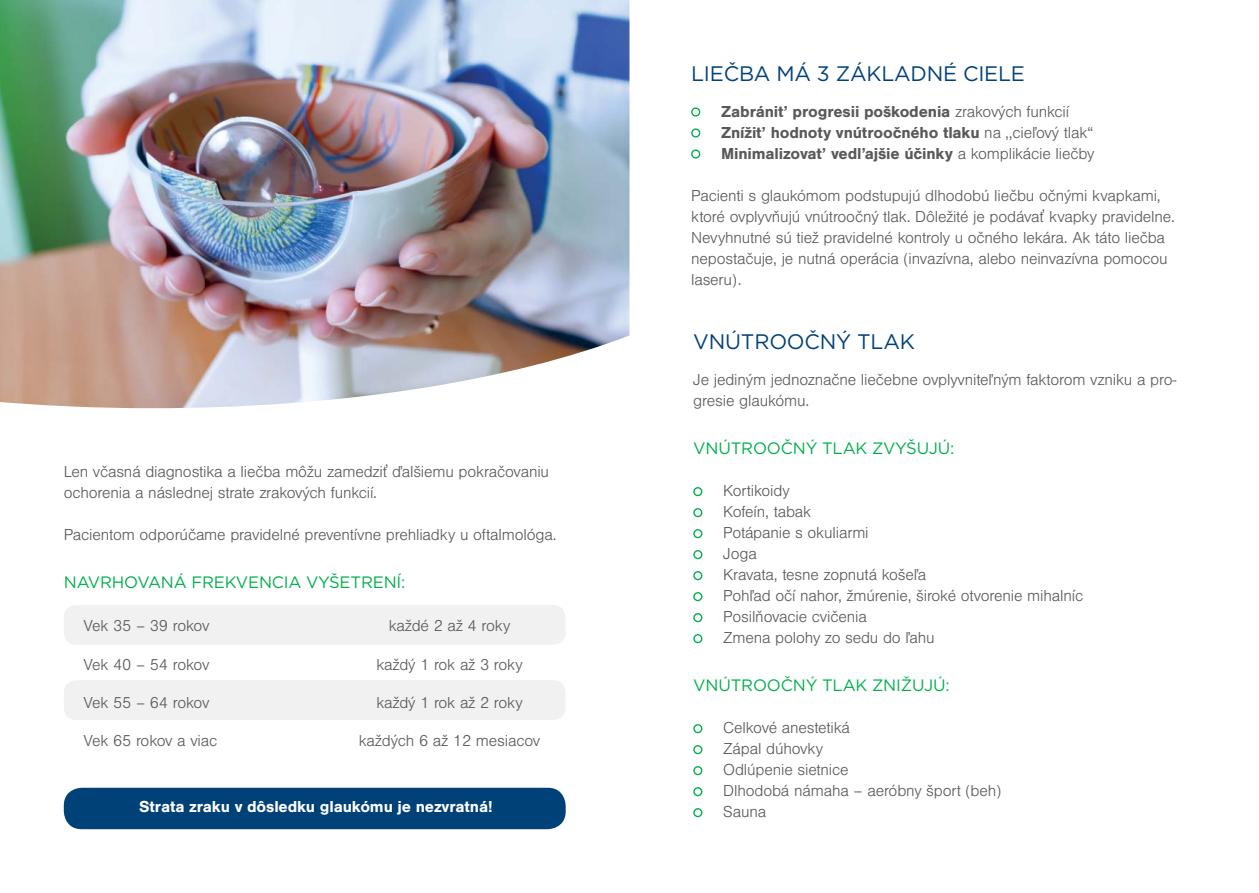
<style>
.page{position:relative;width:1259px;height:893px;background:#fff}
.page>*{position:absolute;margin:0;border:0;box-sizing:border-box;transform-origin:0 0}
.t1{font:21px "Gotham";letter-spacing:-.01em;color:#004178}
.t2{font:300 16.5px/21px "Nimbus San";letter-spacing:-.01em;color:#58595b}
.t3{font:700 16.5px/21px "Nimbus San";letter-spacing:-.01em;color:#58595b}
.t4{font:16.5px "Gotham";letter-spacing:-.01em;color:#00ae4d}
.t5{font:700 16.5px "Nimbus San";letter-spacing:-.01em;color:#fff}
.s1{font-weight:300}
</style>
<div class="page">
<div style="left:64px;top:605px;width:502px;height:40px;background:#f1f1f2;border-radius:13px"></div>
<div style="left:64px;top:680px;width:502px;height:40px;background:#f1f1f2;border-radius:13px"></div>
<img style="left:0;top:0;width:629px;height:408px">
<div style="left:64px;top:788px;width:502px;height:41px;background:#004178;border-radius:18px"></div>
<div style="left:691px;top:107px;width:9px;height:10px;border:1px solid #00ae4d;border-radius:50%"></div>
<div style="left:691px;top:128px;width:9px;height:10px;border:1px solid #00ae4d;border-radius:50%"></div>
<div style="left:691px;top:149px;width:9px;height:10px;border:1px solid #00ae4d;border-radius:50%"></div>
<div style="left:693px;top:487px;width:9px;height:9px;border:1px solid #00ae4d;border-radius:50%"></div>
<div style="left:693px;top:508px;width:9px;height:9px;border:1px solid #00ae4d;border-radius:50%"></div>
<div style="left:693px;top:529px;width:9px;height:9px;border:1px solid #00ae4d;border-radius:50%"></div>
<div style="left:693px;top:550px;width:9px;height:9px;border:1px solid #00ae4d;border-radius:50%"></div>
<div style="left:693px;top:571px;width:9px;height:9px;border:1px solid #00ae4d;border-radius:50%"></div>
<div style="left:693px;top:592px;width:9px;height:9px;border:1px solid #00ae4d;border-radius:50%"></div>
<div style="left:693px;top:613px;width:9px;height:9px;border:1px solid #00ae4d;border-radius:50%"></div>
<div style="left:693px;top:634px;width:9px;height:9px;border:1px solid #00ae4d;border-radius:50%"></div>
<div style="left:693px;top:724px;width:9px;height:9px;border:1px solid #00ae4d;border-radius:50%"></div>
<div style="left:693px;top:745px;width:9px;height:9px;border:1px solid #00ae4d;border-radius:50%"></div>
<div style="left:693px;top:766px;width:9px;height:9px;border:1px solid #00ae4d;border-radius:50%"></div>
<div style="left:693px;top:787px;width:9px;height:9px;border:1px solid #00ae4d;border-radius:50%"></div>
<div style="left:693px;top:808px;width:9px;height:9px;border:1px solid #00ae4d;border-radius:50%"></div>
<p class="t2" style="left:64px;top:462px;width:487px">Len včasná diagnostika a liečba môžu zamedziť ďalšiemu pokračovaniu ochorenia a následnej strate zrakových funkcií.</p>
<p class="t2" style="left:64px;top:525px;width:494px">Pacientom odporúčame pravidelné preventívne prehliadky u oftalmológa.</p>
<p class="t4" style="left:64px;top:574px;width:343px">NAVRHOVANÁ FREKVENCIA VYŠETRENÍ:</p>
<p class="t2" style="left:83px;top:617px;width:127px">Vek 35 – 39 rokov</p>
<p class="t2" style="left:389px;top:617px;width:123px">každé 2 až 4 roky</p>
<p class="t2" style="left:83px;top:655px;width:127px">Vek 40 – 54 rokov</p>
<p class="t2" style="left:376px;top:655px;width:148px">každý 1 rok až 3 roky</p>
<p class="t2" style="left:83px;top:693px;width:127px">Vek 55 – 64 rokov</p>
<p class="t2" style="left:376px;top:693px;width:148px">každý 1 rok až 2 roky</p>
<p class="t2" style="left:83px;top:731px;width:135px">Vek 65 rokov a viac</p>
<p class="t2" style="left:359px;top:731px;width:183px">každých 6 až 12 mesiacov</p>
<p class="t5" style="left:139px;top:800px;width:355px">Strata zraku v dôsledku glaukómu je nezvratná!</p>
<p class="t1" style="left:691px;top:64px;width:335px">LIEČBA MÁ 3 ZÁKLADNÉ CIELE</p>
<p class="t3" style="left:721px;top:101px;width:375px">Zabrániť progresii poškodenia <span class="s1">zrakových funkcií<br></span>Znížiť hodnoty vnútroočného tlaku <span class="s1">na ,,cieľový tlak“<br></span>Minimalizovať vedľajšie účinky <span class="s1">a komplikácie liečby</span></p>
<p class="t2" style="left:691px;top:186px;width:485px">Pacienti s glaukómom podstupujú dlhodobú liečbu očnými kvapkami, ktoré ovplyvňujú vnútroočný tlak. Dôležité je podávať kvapky pravidelne.<br>Nevyhnutné sú tiež pravidelné kontroly u očného lekára. Ak táto liečba nepostačuje, je nutná operácia (invazívna, alebo neinvazívna pomocou laseru).</p>
<p class="t1" style="left:693px;top:332px;width:223px">VNÚTROOČNÝ TLAK</p>
<p class="t2" style="left:693px;top:371px;width:484px">Je jediným jednoznačne liečebne ovplyvniteľným faktorom vzniku a pro&shy;gresie glaukómu.</p>
<p class="t4" style="left:693px;top:441px;width:262px">VNÚTROOČNÝ TLAK ZVYŠUJÚ:</p>
<p class="t2" style="left:723px;top:482px;width:361px">Kortikoidy<br>Kofeín, tabak<br>Potápanie s okuliarmi<br>Joga<br>Kravata, tesne zopnutá košeľa<br>Pohľad očí nahor, žmúrenie, široké otvorenie mihalníc<br>Posilňovacie cvičenia<br>Zmena polohy zo sedu do ľahu</p>
<p class="t4" style="left:693px;top:678px;width:258px">VNÚTROOČNÝ TLAK ZNIŽUJÚ:</p>
<p class="t2" style="left:723px;top:719px;width:280px">Celkové anestetiká<br>Zápal dúhovky<br>Odlúpenie sietnice<br>Dlhodobá námaha – aeróbny šport (beh)<br>Sauna</p>
</div>
